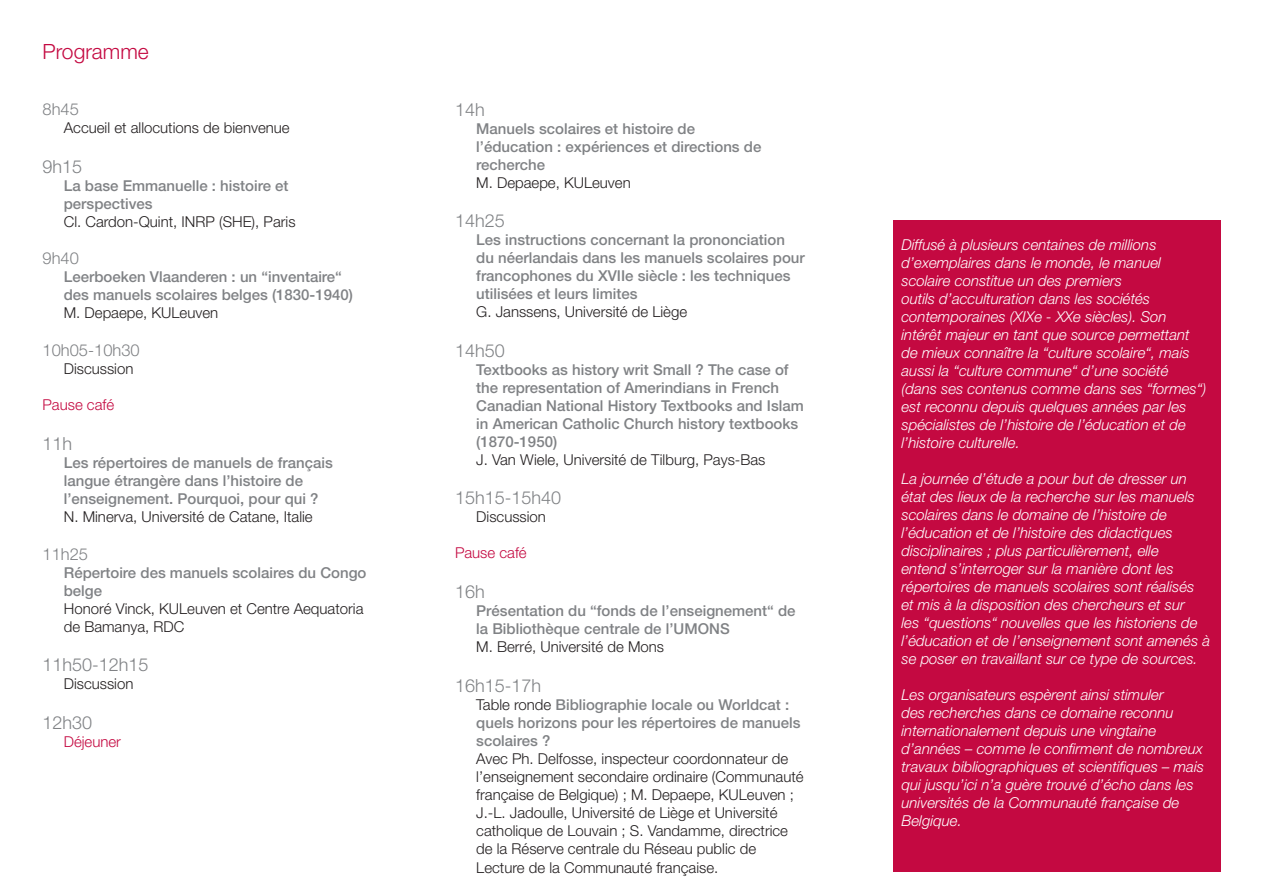
<style>
.page{position:relative;width:1263px;height:893px;background:#fff}
.page>*{position:absolute;margin:0;border:0;box-sizing:border-box;transform-origin:0 0}
.t1{font:300 21px "Helvetica Neue";color:#c40941}
.t2{font:300 18px "Helvetica Neue";color:#808285}
.t3{font:300 16.5px "Helvetica Neue";color:#808285}
.t4{font:italic 300 15px/18px "Helvetica Neue";color:#fff}
.t5{font:500 15px/18px "Helvetica Neue";color:#808285}
.t6{font:300 15px/18px "Helvetica Neue";color:#231f20}
.t7{font:300 15px "Helvetica Neue";color:#c40941}
.s1{font-weight:300;color:#231f20}
</style>
<div class="page">
<div style="left:893px;top:220px;width:327px;height:652px;background:#c40941"></div>
<h1 class="t1" style="left:43px;top:39px;width:108px">Programme</h1>
<p class="t3" style="left:43px;top:99px;width:38px">8h45</p>
<p class="t6" style="left:64px;top:118px;width:227px">Accueil et allocutions de bienvenue</p>
<p class="t2" style="left:43px;top:155px;width:41px">9h15</p>
<p class="t5" style="left:64px;top:176px;width:226px">La base Emmanuelle : histoire et perspectives</p>
<p class="t6" style="left:64px;top:212px;width:233px">Cl. Cardon-Quint, INRP (SHE), Paris</p>
<p class="t3" style="left:43px;top:248px;width:38px">9h40</p>
<p class="t5" style="left:64px;top:268px;width:291px">Leerboeken Vlaanderen : un “inventaire“ des manuels scolaires belges (1830-1940)</p>
<p class="t6" style="left:64px;top:304px;width:156px">M. Depaepe, KULeuven</p>
<p class="t3" style="left:43px;top:340px;width:99px">10h05-10h30</p>
<p class="t6" style="left:64px;top:359px;width:71px">Discussion</p>
<p class="t7" style="left:43px;top:396px;width:73px">Pause café</p>
<p class="t2" style="left:43px;top:432px;width:31px">11h</p>
<p class="t5" style="left:64px;top:453px;width:271px">Les répertoires de manuels de français langue étrangère dans l’histoire de l’enseignement. Pourquoi, pour qui ?</p>
<p class="t6" style="left:64px;top:507px;width:250px">N. Minerva, Université de Catane, Italie</p>
<p class="t3" style="left:43px;top:544px;width:47px">11h25</p>
<p class="t5" style="left:64px;top:563px;width:304px">Répertoire des manuels scolaires du Congo belge</p>
<p class="t6" style="left:64px;top:599px;width:301px">Honoré Vinck, KULeuven et Centre Aequatoria de Bamanya, RDC</p>
<p class="t2" style="left:43px;top:654px;width:108px">11h50-12h15</p>
<p class="t6" style="left:64px;top:674px;width:71px">Discussion</p>
<p class="t2" style="left:43px;top:711px;width:51px">12h30</p>
<p class="t7" style="left:64px;top:732px;width:59px">Déjeuner</p>
<p class="t2" style="left:455px;top:98px;width:31px">14h</p>
<p class="t5" style="left:476px;top:119px;width:287px">Manuels scolaires et histoire de l’éducation : expériences et directions de recherche</p>
<p class="t6" style="left:476px;top:173px;width:156px">M. Depaepe, KULeuven</p>
<p class="t2" style="left:455px;top:210px;width:51px">14h25</p>
<p class="t5" style="left:476px;top:231px;width:330px">Les instructions concernant la prononciation du néerlandais dans les manuels scolaires pour francophones du XVIIe siècle : les techniques utilisées et leurs limites</p>
<p class="t6" style="left:476px;top:302px;width:212px">G. Janssens, Université de Liège</p>
<p class="t2" style="left:455px;top:339px;width:51px">14h50</p>
<p class="t5" style="left:476px;top:360px;width:329px">Textbooks as history writ Small ? The case of the representation of Amerindians in French Canadian National History Textbooks and Islam in American Catholic Church history textbooks (1870-1950)</p>
<p class="t6" style="left:476px;top:450px;width:291px">J. Van Wiele, Université de Tilburg, Pays-Bas</p>
<p class="t2" style="left:455px;top:487px;width:108px">15h15-15h40</p>
<p class="t6" style="left:476px;top:508px;width:71px">Discussion</p>
<p class="t7" style="left:455px;top:544px;width:73px">Pause café</p>
<p class="t2" style="left:455px;top:581px;width:31px">16h</p>
<p class="t5" style="left:476px;top:601px;width:321px">Présentation du “fonds de l’enseignement“ de la Bibliothèque centrale de l’UMONS</p>
<p class="t6" style="left:476px;top:637px;width:189px">M. Berré, Université de Mons</p>
<p class="t2" style="left:455px;top:674px;width:88px">16h15-17h</p>
<p class="t5" style="left:476px;top:695px;width:326px"><span class="s1">Table ronde</span> Bibliographie locale ou Worldcat : quels horizons pour les répertoires de manuels scolaires ?</p>
<p class="t6" style="left:476px;top:749px;width:329px">Avec Ph. Delfosse, inspecteur coordonnateur de l’enseignement secondaire ordinaire (Communauté française de Belgique) ; M. Depaepe, KULeuven ; J.-L. Jadoulle, Université de Liège et Université catholique de Louvain ; S. Vandamme, directrice de la Réserve centrale du Réseau public de</p>
<p class="t6" style="left:476px;top:859px;width:244px">Lecture de la Communauté française.</p>
<p class="t4" style="left:901px;top:236px;width:306px">Diffusé à plusieurs centaines de millions d’exemplaires dans le monde, le manuel scolaire constitue un des premiers<br>outils d’acculturation dans les sociétés contemporaines (XIXe - XXe siècles). Son intérêt majeur en tant que source permettant de mieux connaître la “culture scolaire“, mais aussi la “culture commune“ d’une société (dans ses contenus comme dans ses “formes“) est reconnu depuis quelques années par les spécialistes de l’histoire de l’éducation et de l’histoire culturelle.</p>
<p class="t4" style="left:901px;top:470px;width:310px">La journée d’étude a pour but de dresser un état des lieux de la recherche sur les manuels scolaires dans le domaine de l’histoire de l’éducation et de l’histoire des didactiques disciplinaires ; plus particulièrement, elle<br>entend s’interroger sur la manière dont les répertoires de manuels scolaires sont réalisés et mis à la disposition des chercheurs et sur<br>les “questions“ nouvelles que les historiens de l’éducation et de l’enseignement sont amenés à se poser en travaillant sur ce type de sources.</p>
<p class="t4" style="left:901px;top:686px;width:304px">Les organisateurs espèrent ainsi stimuler<br>des recherches dans ce domaine reconnu internationalement depuis une vingtaine d’années – comme le confirment de nombreux travaux bibliographiques et scientifiques – mais qui jusqu’ici n’a guère trouvé d’écho dans les universités de la Communauté française de Belgique.</p>
</div>
